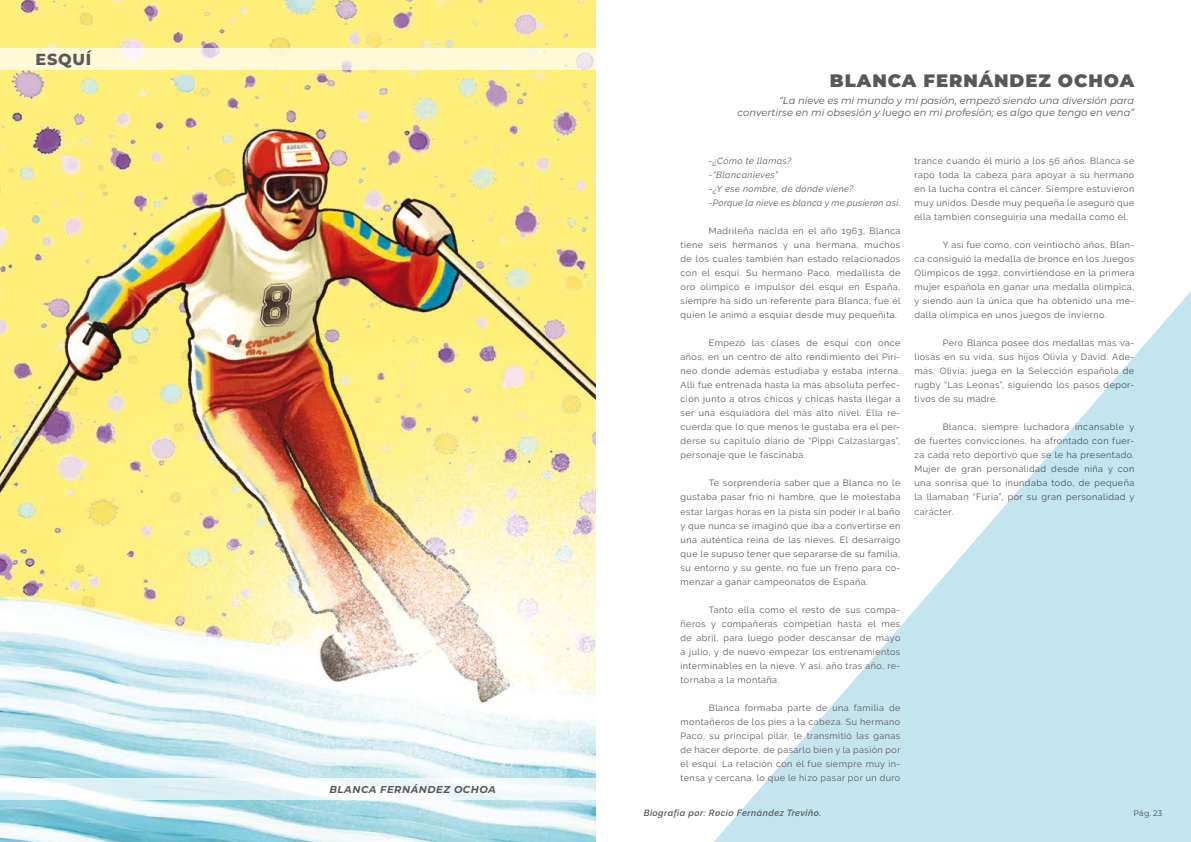
<style>
.page{position:relative;width:1191px;height:842px;background:#fff}
.page>*{position:absolute;margin:0;border:0;box-sizing:border-box;transform-origin:0 0}
.t1{font:900 18px "Montserrat";letter-spacing:.05em;color:#58585a}
.t2{font:800 16px "Montserrat";letter-spacing:.05em;color:#58585a}
.t3{font:italic 10px/12px "Montserrat";color:#58585a;text-align:right}
.t4{font:italic 700 10px "Montserrat";letter-spacing:.05em;color:#58585a}
.t5{font:9px/14px "Raleway";letter-spacing:.05em;color:#58585a;text-align:justify}
.t6{font:italic 9px/14px "Raleway";letter-spacing:.045em;color:#58585a}
.t7{font:italic 600 9px "Raleway";letter-spacing:.05em;color:#58585a}
.t8{font:8px "Montserrat";color:#58585a}
</style>
<div class="page">
<img style="left:0;top:0;width:595px;height:842px">
<svg style="left:0;top:778px;width:595px;height:21px"></svg>
<svg style="left:0;top:48px;width:595px;height:21px;background:#fdf7d7"></svg>
<svg style="left:714px;top:291px;width:477px;height:551px;fill:#c5e6ee"></svg>
<h2 class="t2" style="left:35px;top:47px;width:57px">ESQUÍ</h2>
<p class="t4" style="left:329px;top:782px;width:168px">BLANCA FERNÁNDEZ OCHOA</p>
<h1 class="t1" style="left:830px;top:67px;width:306px">BLANCA FERNÁNDEZ OCHOA</h1>
<p class="t3" style="left:737px;top:94px;width:398px">“La nieve es mi mundo y mi pasión, empezó siendo una diversión para convertirse en mi obsesión y luego en mi profesión; es algo que tengo en vena”</p>
<p class="t6" style="left:709px;top:154px;width:193px">-¿Cómo te llamas?<br>-“Blancanieves”<br>-¿Y ese nombre, de dónde viene?<br>-Porque la nieve es blanca y me pusieron así.</p>
<p class="t5" style="left:680px;top:224px;width:221px;text-indent:28px">Madrileña nacida en el año 1963, Blanca tiene seis hermanos y una hermana, muchos de los cuales también han estado relacionados con el esquí. Su hermano Paco, medallista de oro olímpico e impulsor del esquí en España, siempre ha sido un referente para Blanca, fue él quien le animó a esquiar desde muy pequeñita.</p>
<p class="t5" style="left:680px;top:336px;width:221px;text-indent:28px">Empezó las clases de esquí con once años, en un centro de alto rendimiento del Piri&shy;neo donde además estudiaba y estaba interna.<br>Allí fue entrenada hasta la más absoluta perfec&shy;ción junto a otros chicos y chicas hasta llegar a ser una esquiadora del más alto nivel. Ella re&shy;cuerda que lo que menos le gustaba era el per&shy;derse su capítulo diario de “Pippi Calzaslargas”, personaje que le fascinaba.</p>
<p class="t5" style="left:680px;top:476px;width:221px;text-indent:28px">Te sorprendería saber que a Blanca no le gustaba pasar frío ni hambre, que le molestaba estar largas horas en la pista sin poder ir al baño y que nunca se imaginó que iba a convertirse en una auténtica reina de las nieves. El desarraigo que le supuso tener que separarse de su familia, su entorno y su gente, no fue un freno para co&shy;menzar a ganar campeonatos de España.</p>
<p class="t5" style="left:680px;top:602px;width:221px;text-indent:28px">Tanto ella como el resto de sus compa&shy;ñeros y compañeras competían hasta el mes de abril, para luego poder descansar de mayo a julio, y de nuevo empezar los entrenamientos interminables en la nieve. Y así, año tras año, re&shy;tornaba a la montaña.</p>
<p class="t5" style="left:680px;top:700px;width:221px;text-indent:28px">Blanca formaba parte de una familia de montañeros de los pies a la cabeza. Su hermano Paco, su principal pilar, le transmitió las ganas de hacer deporte, de pasarlo bien y la pasión por el esquí. La relación con él fue siempre muy in&shy;tensa y cercana, lo que le hizo pasar por un duro</p>
<p class="t7" style="left:643px;top:808px;width:179px">Biografía por: Rocío Fernández Treviño.</p>
<p class="t5" style="left:914px;top:154px;width:221px">trance cuando él murió a los 56 años. Blanca se rapó toda la cabeza para apoyar a su hermano en la lucha contra el cáncer. Siempre estuvieron muy unidos. Desde muy pequeña le aseguró que ella también conseguiría una medalla como él.</p>
<p class="t5" style="left:914px;top:238px;width:221px;text-indent:28px">Y así fue como, con veintiocho años, Blan&shy;ca consiguió la medalla de bronce en los Juegos Olímpicos de 1992, convirtiéndose en la primera mujer española en ganar una medalla olímpica, y siendo aún la única que ha obtenido una me&shy;dalla olímpica en unos juegos de invierno.</p>
<p class="t5" style="left:914px;top:336px;width:221px;text-indent:28px">Pero Blanca posee dos medallas más va&shy;liosas en su vida, sus hijos Olivia y David. Ade&shy;más, Olivia, juega en la Selección española de rugby “Las Leonas”, siguiendo los pasos depor&shy;tivos de su madre.</p>
<p class="t5" style="left:914px;top:420px;width:221px;text-indent:28px">Blanca, siempre luchadora incansable y de fuertes convicciones, ha afrontado con fuer&shy;za cada reto deportivo que se le ha presentado.<br>Mujer de gran personalidad desde niña y con una sonrisa que lo inundaba todo, de pequeña la llamaban “Furia”, por su gran personalidad y carácter.</p>
<p class="t8" style="left:1133px;top:808px;width:30px">Pág. 23</p>
</div>
